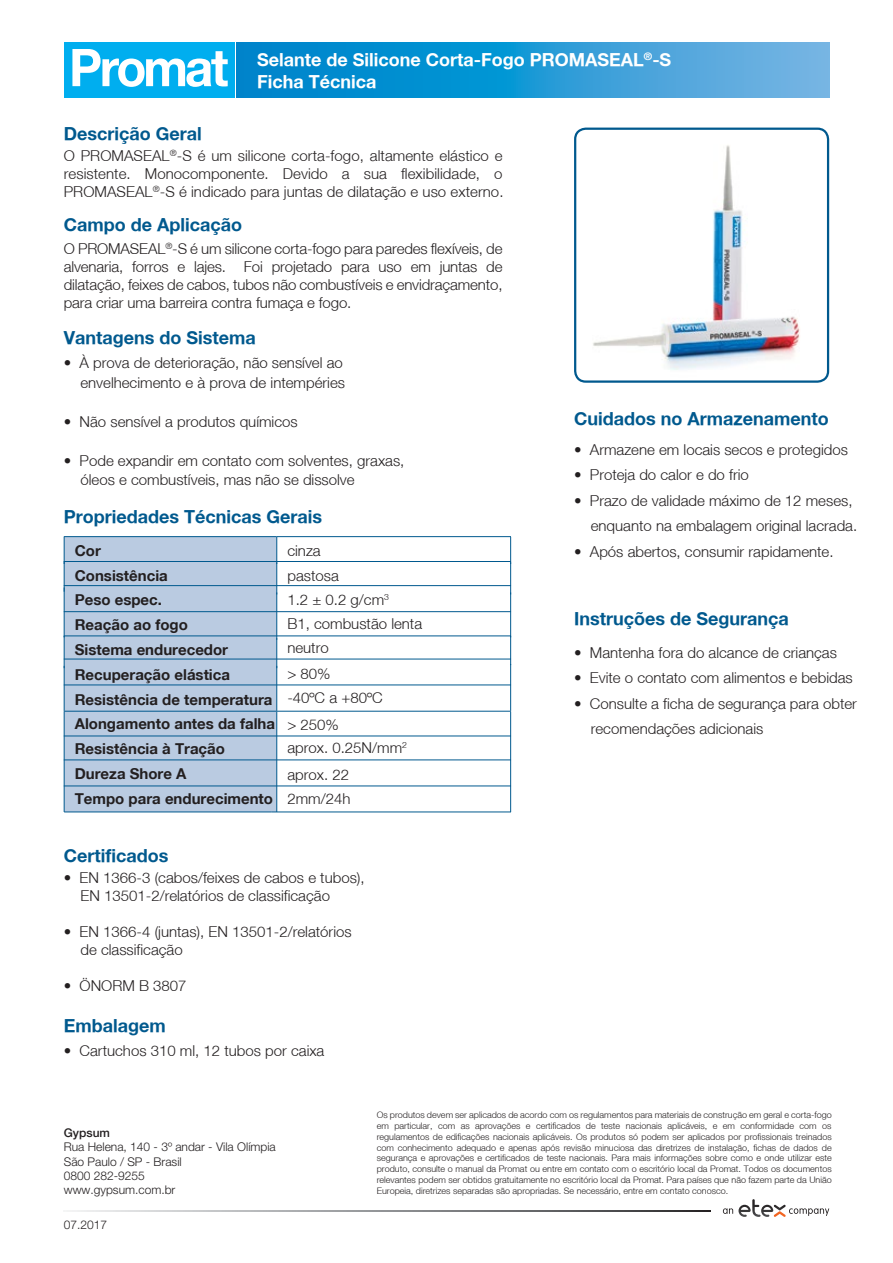
<style>
.page{position:relative;width:893px;height:1263px;background:#fff}
.page>*{position:absolute;margin:0;border:0;box-sizing:border-box;transform-origin:0 0}
.t1{font:700 18px "Helvetica Neue";color:#00598e}
.t2{font:700 18px/21.6px "Helvetica Neue";color:#fff}
.t3{font:300 15px/18px "Helvetica Neue LT";color:#231f20}
.t4{font:700 15px/24.8px "Helvetica Neue LT";color:#231f20}
.t5{font:300 12px/14.4px "Helvetica Neue LT Std";color:#231f20}
.t6{font:500 12px "Helvetica Neue LT Std";color:#231f20}
.t7{font:300 9px/10.8px "Helvetica Neue LT";color:#231f20;text-align:justify}
.s1{font-weight:300}
</style>
<div class="page">
<img style="left:575px;top:129px;width:253px;height:251px">
<div style="left:64px;top:43px;width:170px;height:55px;background:#00aeef"></div>
<svg style="left:72px;top:49px;width:156px;height:38px"></svg>
<svg style="left:723px;top:1199px;width:106px;height:18px"></svg>
<img style="left:64px;top:1210px;width:646px;height:2px">
<svg style="left:236px;top:43px;width:593px;height:55px;background:#289ad6"></svg>
<div style="left:65px;top:537px;width:211px;height:274px;background:#bacbe1"></div>
<hr style="left:64px;top:536px;width:213px;height:1px;background:#00598e">
<svg style="left:64px;top:537px;width:1px;height:24px"></svg>
<hr style="left:277px;top:536px;width:234px;height:1px;background:#00598e">
<svg style="left:276px;top:537px;width:1px;height:24px"></svg>
<svg style="left:510px;top:537px;width:1px;height:24px"></svg>
<hr style="left:64px;top:561px;width:213px;height:1px;background:#00598e">
<hr style="left:64px;top:561px;width:1px;height:31px;background:#00598e">
<hr style="left:277px;top:561px;width:234px;height:1px;background:#00598e">
<hr style="left:276px;top:562px;width:1px;height:32px;background:#00598e">
<hr style="left:510px;top:562px;width:1px;height:32px;background:#00598e">
<hr style="left:64px;top:585px;width:213px;height:1px;background:#00598e">
<hr style="left:64px;top:587px;width:1px;height:50px;background:#00598e">
<hr style="left:277px;top:585px;width:234px;height:1px;background:#00598e">
<hr style="left:276px;top:592px;width:1px;height:48px;background:#00598e">
<hr style="left:510px;top:592px;width:1px;height:45px;background:#00598e">
<hr style="left:64px;top:636px;width:1px;height:32px;background:#00598e">
<hr style="left:64px;top:611px;width:213px;height:1px;background:#00598e">
<hr style="left:277px;top:611px;width:234px;height:1px;background:#00598e">
<hr style="left:64px;top:635px;width:213px;height:1px;background:#00598e">
<hr style="left:277px;top:635px;width:234px;height:1px;background:#00598e">
<hr style="left:64px;top:736px;width:213px;height:1px;background:#00598e">
<hr style="left:277px;top:736px;width:234px;height:1px;background:#00598e">
<hr style="left:64px;top:684px;width:213px;height:1px;background:#00598e">
<hr style="left:277px;top:684px;width:234px;height:1px;background:#00598e">
<hr style="left:276px;top:638px;width:1px;height:30px;background:#00598e">
<svg style="left:510px;top:637px;width:1px;height:27px"></svg>
<hr style="left:64px;top:659px;width:213px;height:1px;background:#00598e">
<hr style="left:64px;top:666px;width:1px;height:45px;background:#00598e">
<hr style="left:277px;top:659px;width:234px;height:1px;background:#00598e">
<hr style="left:276px;top:666px;width:1px;height:45px;background:#00598e">
<hr style="left:510px;top:664px;width:1px;height:47px;background:#00598e">
<hr style="left:64px;top:711px;width:213px;height:1px;background:#00598e">
<hr style="left:64px;top:711px;width:1px;height:101px;background:#00598e">
<hr style="left:277px;top:711px;width:234px;height:1px;background:#00598e">
<hr style="left:276px;top:711px;width:1px;height:101px;background:#00598e">
<hr style="left:510px;top:711px;width:1px;height:101px;background:#00598e">
<hr style="left:64px;top:759px;width:213px;height:1px;background:#00598e">
<hr style="left:277px;top:759px;width:234px;height:1px;background:#00598e">
<hr style="left:64px;top:785px;width:213px;height:1px;background:#00598e">
<hr style="left:277px;top:785px;width:234px;height:1px;background:#00598e">
<hr style="left:64px;top:811px;width:208px;height:1px;background:#00598e">
<hr style="left:272px;top:811px;width:239px;height:1px;background:#00598e">
<div style="left:574px;top:128px;width:255px;height:255px;border:2px solid #00598e;border-radius:11px"></div>
<p class="t1" style="left:64px;top:123px;width:139px">Descrição Geral</p>
<p class="t2" style="left:257px;top:48px;width:416px">Selante de Silicone Corta-Fogo PROMASEAL<sup>®</sup>-S<br>Ficha Técnica</p>
<p class="t3" style="left:64px;top:147px;width:441px;text-align:justify">O PROMASEAL<sup>®</sup>-S é um silicone corta-fogo, altamente elástico e resistente. Monocomponente. Devido a sua flexibilidade, o PROMASEAL<sup>®</sup>-S é indicado para juntas de dilatação e uso externo.</p>
<p class="t1" style="left:64px;top:213px;width:180px">Campo de Aplicação</p>
<p class="t3" style="left:64px;top:239px;width:440px;text-align:justify">O PROMASEAL<sup>®</sup>-S é um silicone corta-fogo para paredes flexíveis, de alvenaria, forros e lajes. Foi projetado para uso em juntas de dilatação, feixes de cabos, tubos não combustíveis e envidraçamento, para criar uma barreira contra fumaça e fogo.</p>
<p class="t1" style="left:64px;top:326px;width:193px">Vantagens do Sistema</p>
<p class="t3" style="left:64px;top:353px;width:283px;line-height:19.5px;text-align:right">• À prova de deterioração, não sensível ao envelhecimento e à prova de intempéries</p>
<p class="t3" style="left:64px;top:412px;width:235px">• Não sensível a produtos químicos</p>
<p class="t3" style="left:80px;top:450px;width:325px;line-height:19.5px;text-indent:-17px">• Pode expandir em contato com solventes, graxas, óleos e combustíveis, mas não se dissolve</p>
<p class="t1" style="left:64px;top:505px;width:260px">Propriedades Técnicas Gerais</p>
<p class="t4" style="left:75px;top:538px;width:28px">Cor</p>
<p class="t3" style="left:287px;top:541px;width:35px">cinza</p>
<p class="t4" style="left:75px;top:563px;width:95px">Consistência</p>
<p class="t3" style="left:287px;top:563px;width:136px;line-height:24.3px">pastosa<br>1.2 ± 0.2 g/cm<sup>3<br></sup>B1, combustão lenta</p>
<p class="t4" style="left:75px;top:587px;width:155px">Peso espec.<br>Reação ao fogo<br>Sistema endurecedor</p>
<p class="t3" style="left:287px;top:638px;width:43px">neutro</p>
<p class="t4" style="left:75px;top:660px;width:309px;line-height:25.3px;text-indent:213px"><span class="s1">&gt; 80%<br></span>Resistência de temperatura <span class="s1">-40ºC a +80ºC<br></span>Alongamento antes da falha <span class="s1">&gt; 250%</span></p>
<p class="t3" style="left:287px;top:738px;width:121px">aprox. 0.25N/mm<sup>2</sup></p>
<p class="t4" style="left:75px;top:662px;width:157px">Recuperação elástica</p>
<p class="t4" style="left:75px;top:736px;width:152px">Resistência à Tração<br>Dureza Shore A</p>
<p class="t4" style="left:75px;top:762px;width:277px;line-height:24px;text-align:right"><span class="s1">aprox. 22<br></span>Tempo para endurecimento <span class="s1">2mm/24h</span></p>
<p class="t1" style="left:64px;top:844px;width:106px">Certificados</p>
<p class="t3" style="left:80px;top:868px;width:286px;text-indent:-17px">• EN 1366-3 (cabos/feixes de cabos e tubos),<br>EN 13501-2/relatórios de classificação</p>
<p class="t3" style="left:80px;top:922px;width:273px;text-indent:-17px">• EN 1366-4 (juntas), EN 13501-2/relatórios de classificação</p>
<p class="t3" style="left:64px;top:976px;width:124px">• ÖNORM B 3807</p>
<p class="t1" style="left:64px;top:1015px;width:103px">Embalagem</p>
<p class="t3" style="left:64px;top:1042px;width:262px">• Cartuchos 310 ml, 12 tubos por caixa</p>
<p class="t1" style="left:574px;top:408px;width:256px">Cuidados no Armazenamento</p>
<p class="t3" style="left:574px;top:440px;width:275px">• Armazene em locais secos e protegidos</p>
<p class="t3" style="left:574px;top:466px;width:176px">• Proteja do calor e do frio</p>
<p class="t3" style="left:591px;top:487px;width:268px;line-height:25.5px;text-indent:-17px">• Prazo de validade máximo de 12 meses, enquanto na embalagem original lacrada.</p>
<p class="t3" style="left:574px;top:542px;width:261px">• Após abertos, consumir rapidamente.</p>
<p class="t1" style="left:574px;top:608px;width:216px">Instruções de Segurança</p>
<p class="t3" style="left:574px;top:643px;width:264px">• Mantenha fora do alcance de crianças</p>
<p class="t3" style="left:574px;top:669px;width:280px">• Evite o contato com alimentos e bebidas</p>
<p class="t3" style="left:591px;top:690px;width:268px;line-height:25.5px;text-indent:-17px">• Consulte a ficha de segurança para obter recomendações adicionais</p>
<p class="t6" style="left:64px;top:1125px;width:48px">Gypsum</p>
<p class="t5" style="left:64px;top:1139px;width:214px">Rua Helena, 140 - 3º andar - Vila Olímpia<br>São Paulo / SP - Brasil<br>0800 282-9255<br>www.gypsum.com.br</p>
<p class="t5" style="left:64px;top:1217px;width:45px">07.2017</p>
<p class="t7" style="left:377px;top:1109px;width:456px">Os produtos devem ser aplicados de acordo com os regulamentos para materiais de construção em geral e corta-fogo em particular, com as aprovações e certificados de teste nacionais aplicáveis, e em conformidade com os regulamentos de edificações nacionais aplicáveis. Os produtos só podem ser aplicados por profissionais treinados com conhecimento adequado e apenas após revisão minuciosa das diretrizes de instalação, fichas de dados de segurança e aprovações e certificados de teste nacionais. Para mais informações sobre como e onde utilizar este produto, consulte o manual da Promat ou entre em contato com o escritório local da Promat. Todos os documentos relevantes podem ser obtidos gratuitamente no escritório local da Promat. Para países que não fazem parte da União Europeia, diretrizes separadas são apropriadas. Se necessário, entre em contato conosco.</p>
</div>
